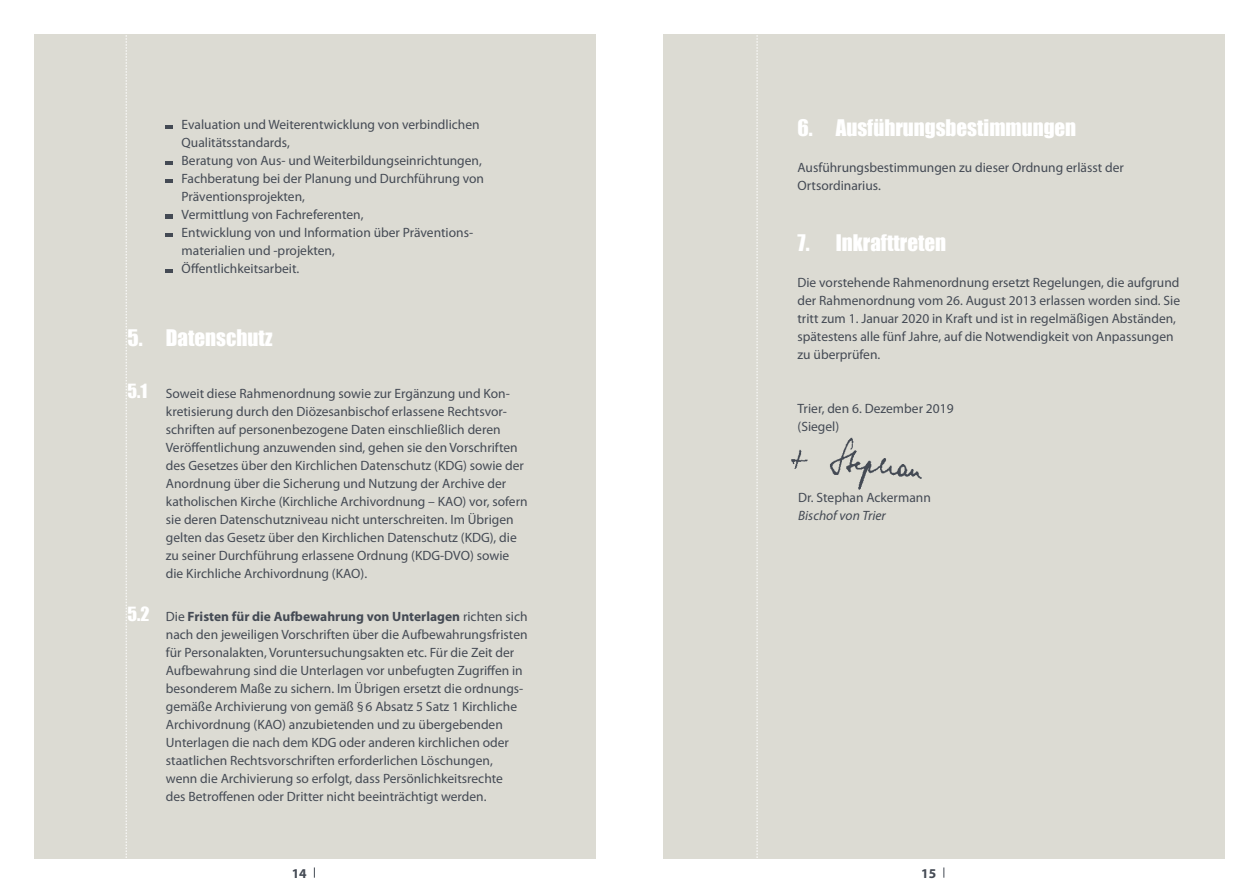
<style>
.page{position:relative;width:1259px;height:893px;background:#fff}
.page>*{position:absolute;margin:0;border:0;box-sizing:border-box;transform-origin:0 0}
.headline_impact_14{font:21px "Impact";color:#fff}
.copy_myriad_10{font:13.5px/18px "Myriad Pro";color:#444a54}
.copy_myriad_10-2{font:italic 13.5px "Myriad Pro";color:#444a54}
.t1{font:700 13.5px "Myriad Pro";color:#444a54}
.s1{font-family:"Impact";font-size:18px;color:#fff}
.s2{font-weight:700}
</style>
<div class="page">
<div style="left:34px;top:34px;width:561px;height:825px;background:#dcdbd3"></div>
<div style="left:663px;top:34px;width:562px;height:825px;background:#dcdbd3"></div>
<svg style="left:126px;top:35px;width:1px;height:823px"></svg>
<svg style="left:756px;top:35px;width:1px;height:823px"></svg>
<svg style="left:166px;top:125px;width:7px;height:4px"></svg>
<svg style="left:166px;top:161px;width:7px;height:4px"></svg>
<svg style="left:166px;top:179px;width:7px;height:4px"></svg>
<svg style="left:166px;top:215px;width:7px;height:4px"></svg>
<svg style="left:166px;top:233px;width:7px;height:4px"></svg>
<svg style="left:166px;top:269px;width:7px;height:4px"></svg>
<img style="left:791px;top:437px;width:131px;height:53px">
<p class="copy_myriad_10" style="left:182px;top:115px;width:300px">Evaluation und Weiterentwicklung von verbindlichen<br>Qualitätsstandards,</p>
<p class="copy_myriad_10" style="left:182px;top:151px;width:302px">Beratung von Aus- und Weiterbildungseinrichtungen,</p>
<p class="copy_myriad_10" style="left:182px;top:169px;width:304px">Fachberatung bei der Planung und Durchführung von<br>Präventionsprojekten,</p>
<p class="copy_myriad_10" style="left:182px;top:205px;width:183px">Vermittlung von Fachreferenten,</p>
<p class="copy_myriad_10" style="left:182px;top:223px;width:293px">Entwicklung von und Information über Präventions-</p>
<p class="copy_myriad_10" style="left:182px;top:241px;width:155px">materialien und -projekten,</p>
<p class="copy_myriad_10" style="left:182px;top:259px;width:119px">Öffentlichkeitsarbeit.</p>
<p class="headline_impact_14" style="left:128px;top:322px;width:147px">5. Datenschutz</p>
<p class="copy_myriad_10" style="left:128px;top:384px;width:384px"><span class="s1">5.1</span> Soweit diese Rahmenordnung sowie zur Ergänzung und Kon-</p>
<p class="copy_myriad_10" style="left:166px;top:402px;width:363px">kretisierung durch den Diözesanbischof erlassene Rechtsvor&shy;schriften auf personenbezogene Daten einschließlich deren Veröffentlichung anzuwenden sind, gehen sie den Vorschriften des Gesetzes über den Kirchlichen Datenschutz (KDG) sowie der Anordnung über die Sicherung und Nutzung der Archive der katholischen Kirche (Kirchliche Archivordnung – KAO) vor, sofern sie deren Datenschutzniveau nicht unterschreiten. Im Übrigen gelten das Gesetz über den Kirchlichen Datenschutz (KDG), die zu seiner Durchführung erlassene Ordnung (KDG-DVO) sowie die Kirchliche Archivordnung (KAO).</p>
<p class="copy_myriad_10" style="left:166px;top:607px;width:363px;text-indent:-38px"><span class="s1">5.2</span> Die <span class="s2">Fristen für die Aufbewahrung von Unterlagen</span> richten sich nach den jeweiligen Vorschriften über die Aufbewahrungsfristen für Personalakten, Voruntersuchungsakten etc. Für die Zeit der Aufbewahrung sind die Unterlagen vor unbefugten Zugriffen in besonderem Maße zu sichern. Im Übrigen ersetzt die ordnungs&shy;gemäße Archivierung von gemäß §6 Absatz 5 Satz 1 Kirchliche Archivordnung (KAO) anzubietenden und zu übergebenden Unterlagen die nach dem KDG oder anderen kirchlichen oder staatlichen Rechtsvorschriften erforderlichen Löschungen, wenn die Archivierung so erfolgt, dass Persönlichkeitsrechte<br>des Betroffenen oder Dritter nicht beeinträchtigt werden.</p>
<p class="headline_impact_14" style="left:797px;top:111px;width:280px">6. Ausführungsbestimmungen</p>
<p class="copy_myriad_10" style="left:797px;top:158px;width:328px">Ausführungsbestimmungen zu dieser Ordnung erlässt der</p>
<p class="copy_myriad_10" style="left:797px;top:176px;width:85px">Ortsordinarius.</p>
<p class="headline_impact_14" style="left:797px;top:226px;width:150px">7. Inkrafttreten</p>
<p class="copy_myriad_10" style="left:797px;top:273px;width:384px">Die vorstehende Rahmenordnung ersetzt Regelungen, die aufgrund der Rahmenordnung vom 26. August 2013 erlassen worden sind. Sie tritt zum 1. Januar 2020 in Kraft und ist in regelmäßigen Abständen, spätestens alle fünf Jahre, auf die Notwendigkeit von Anpassungen</p>
<p class="copy_myriad_10" style="left:797px;top:345px;width:84px">zu überprüfen.</p>
<p class="copy_myriad_10" style="left:797px;top:399px;width:158px">Trier, den 6. Dezember 2019</p>
<p class="copy_myriad_10" style="left:797px;top:417px;width:43px">(Siegel)</p>
<p class="copy_myriad_10" style="left:798px;top:489px;width:134px">Dr. Stephan Ackermann</p>
<p class="copy_myriad_10-2" style="left:798px;top:507px;width:89px">Bischof von Trier</p>
<p class="t1" style="left:292px;top:864px;width:16px">14</p>
<p class="t1" style="left:921px;top:864px;width:16px">15</p>
</div>
